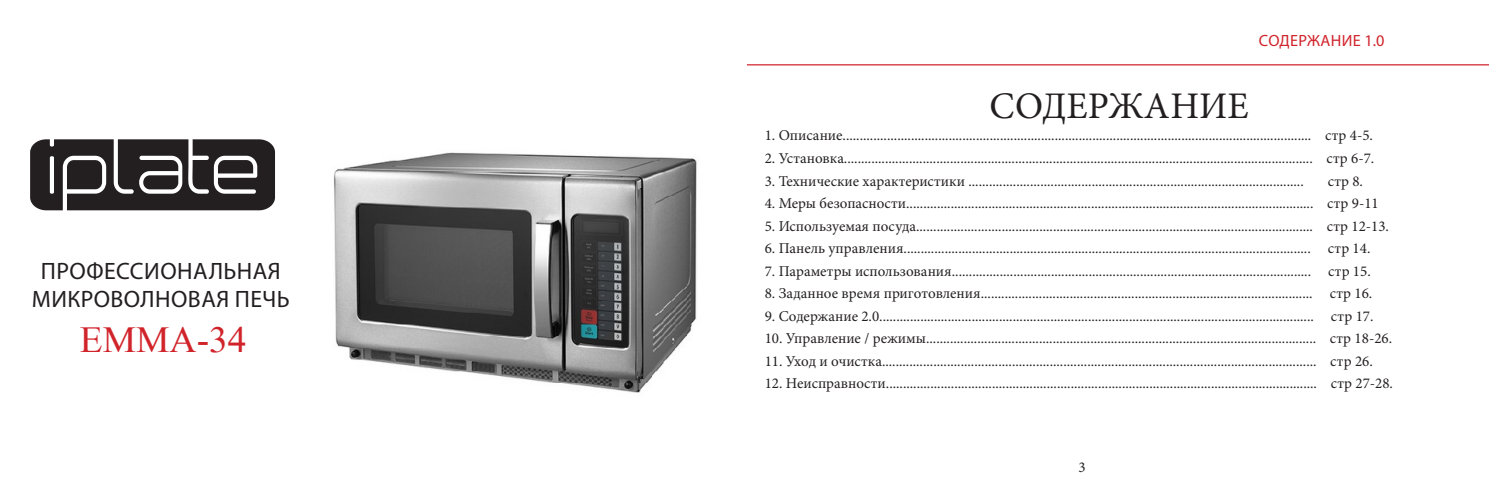
<style>
.page{position:relative;width:1489px;height:497px;background:#fff}
.page>*{position:absolute;margin:0;border:0;box-sizing:border-box;transform-origin:0 0}
.TOC_title{font:37.5px "Minion Pro";color:#231f20}
.t1{font:37.5px "Mongolian Baiti";color:#d1232a}
.t2{font:23.75px "Myriad Pro";letter-spacing:.02em;color:#231f20}
.t3{font:16.25px "Myriad Pro";letter-spacing:.02em;color:#d1232a}
.TOC_title-2{font:15px "Minion Pro";color:#231f20}
</style>
<div class="page">
<svg style="left:30px;top:139px;width:245px;height:71px;background:#494546"></svg>
<hr style="left:747px;top:64px;width:741px;height:1px;background:#d1232a">
<img style="left:334px;top:152px;width:363px;height:241px">
<p class="t2" style="left:41px;top:256px;width:241px">ПРОФЕССИОНАЛЬНАЯ</p>
<p class="t2" style="left:32px;top:284px;width:259px">МИКРОВОЛНОВАЯ ПЕЧЬ</p>
<p class="t1" style="left:80px;top:319px;width:168px">EMMA-34</p>
<p class="t3" style="left:1258px;top:30px;width:127px">CОДЕРЖАНИЕ 1.0</p>
<p class="TOC_title" style="left:989px;top:81px;width:261px">СОДЕРЖАНИЕ</p>
<p class="TOC_title-2" style="left:764px;top:125px;width:609px">1. Описание......................................................................................................................................... стр 4-5.</p>
<p class="TOC_title-2" style="left:764px;top:148px;width:611px">2. Установка......................................................................................................................................... стр 6-7.</p>
<p class="TOC_title-2" style="left:764px;top:170px;width:540px">3. Технические характеристики ..................................................................................................</p>
<p class="TOC_title-2" style="left:1327px;top:170px;width:37px">стр 8.</p>
<p class="TOC_title-2" style="left:764px;top:193px;width:615px">4. Меры безопасности....................................................................................................................... стр 9-11</p>
<p class="TOC_title-2" style="left:764px;top:215px;width:626px">5. Используемая посуда.................................................................................................................... стр 12-13.</p>
<p class="TOC_title-2" style="left:764px;top:238px;width:607px">6. Панель управления....................................................................................................................... стр 14.</p>
<p class="TOC_title-2" style="left:764px;top:260px;width:607px">7. Параметры использования......................................................................................................... стр 15.</p>
<p class="TOC_title-2" style="left:764px;top:283px;width:609px">8. Заданное время приготовления................................................................................................. стр 16.</p>
<p class="TOC_title-2" style="left:764px;top:305px;width:610px">9. Содержание 2.0............................................................................................................................... стр 17.</p>
<p class="TOC_title-2" style="left:764px;top:328px;width:629px">10. Управление / режимы.................................................................................................................. стр 18-26.</p>
<p class="TOC_title-2" style="left:764px;top:350px;width:609px">11. Уход и очистка............................................................................................................................... стр 26.</p>
<p class="TOC_title-2" style="left:764px;top:373px;width:630px">12. Неисправности.............................................................................................................................. стр 27-28.</p>
<p class="TOC_title-2" style="left:1078px;top:456px;width:9px">3</p>
</div>
